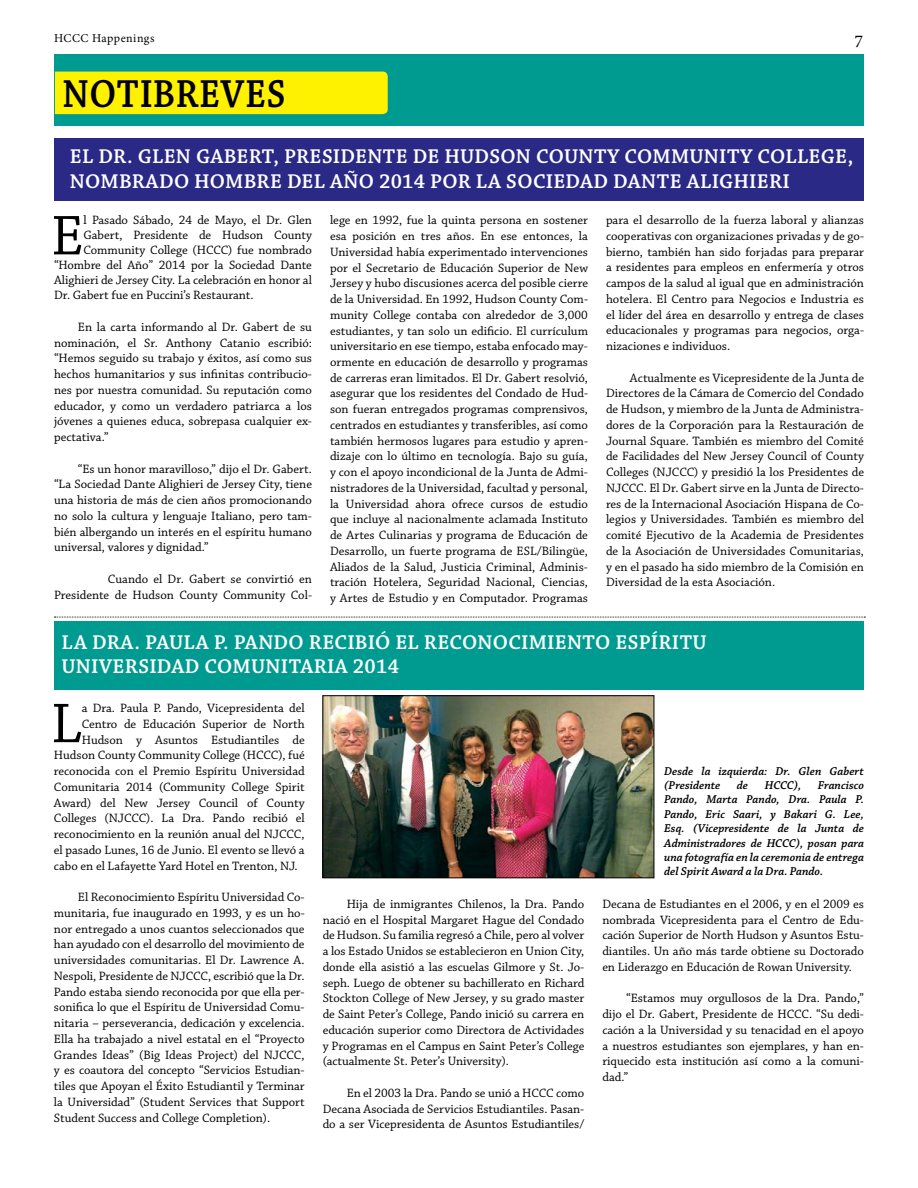
<style>
.page{position:relative;width:918px;height:1188px;background:#fff}
.page>*{position:absolute;margin:0;border:0;box-sizing:border-box;transform-origin:0 0}
.t1{font:58.95px "Chaparral Pro";color:#000}
.t2{font:600 41.25px "Chaparral Pro";letter-spacing:.015em;color:#000;scale:.9 1}
.t3{font:600 21px/25.2px "Chaparral Pro";letter-spacing:.01em;color:#fff}
.t4{font:18px "Minion Pro";color:#000}
.t5{font:12.75px/15.8px "Chaparral Pro";letter-spacing:-.005em;color:#000;text-align:justify}
.t6{font:italic 600 12px/14.4px "Chaparral Pro";color:#000}
.t7{font:12px "Minion Pro";letter-spacing:.04em;color:#000}
</style>
<div class="page">
<div style="left:55px;top:54px;width:809px;height:71px;background:#009b90"></div>
<div style="left:55px;top:72px;width:333px;height:42px;background:#fff200"></div>
<div style="left:55px;top:138px;width:809px;height:63px;background:#2a2a86"></div>
<svg style="left:54px;top:617px;width:811px;height:1px"></svg>
<img style="left:325px;top:698px;width:327px;height:178px">
<div style="left:323px;top:696px;width:331px;height:182px;border:1px solid #000"></div>
<div style="left:54px;top:621px;width:810px;height:68px;background:#009b90"></div>
<p class="t7" style="left:54px;top:30px;width:102px">HCCC Happenings</p>
<h3 class="t4" style="left:855px;top:29px;width:10px">7</h3>
<h2 class="t2" style="left:62px;top:70px;width:250px">NOTIBREVES</h2>
<h3 class="t3" style="left:70px;top:145px;width:785px">EL DR. GLEN GABERT, PRESIDENTE DE HUDSON COUNTY COMMUNITY COLLEGE,<br>NOMBRADO HOMBRE DEL AÑO 2014 POR LA SOCIEDAD DANTE ALIGHIERI</h3>
<h1 class="t1" style="left:51px;top:203px;width:34px">E</h1>
<p class="t5" style="left:84px;top:213px;width:230px">l Pasado Sábado, 24 de Mayo, el Dr. Glen</p>
<p class="t5" style="left:330px;top:213px;width:260px">lege en 1992, fue la quinta persona en sostener esa posición en tres años. En ese entonces, la Universidad había experimentado intervenciones por el Secretario de Educación Superior de New Jersey y hubo discusiones acerca del posible cierre de la Universidad. En 1992, Hudson County Com&shy;munity College contaba con alrededor de 3,000 estudiantes, y tan solo un edificio. El currículum universitario en ese tiempo, estaba enfocado may&shy;ormente en educación de desarrollo y programas de carreras eran limitados. El Dr. Gabert resolvió, asegurar que los residentes del Condado de Hud&shy;son fueran entregados programas comprensivos, centrados en estudiantes y transferibles, así como también hermosos lugares para estudio y apren&shy;dizaje con lo último en tecnología. Bajo su guía, y con el apoyo incondicional de la Junta de Admi&shy;nistradores de la Universidad, facultad y personal, la Universidad ahora ofrece cursos de estudio que incluye al nacionalmente aclamada Instituto de Artes Culinarias y programa de Educación de Desarrollo, un fuerte programa de ESL/Bilingüe, Aliados de la Salud, Justicia Criminal, Adminis&shy;tración Hotelera, Seguridad Nacional, Ciencias, y Artes de Estudio y en Computador. Programas</p>
<p class="t5" style="left:606px;top:213px;width:260px">para el desarrollo de la fuerza laboral y alianzas cooperativas con organizaciones privadas y de go&shy;bierno, también han sido forjadas para preparar a residentes para empleos en enfermería y otros campos de la salud al igual que en administración hotelera. El Centro para Negocios e Industria es el líder del área en desarrollo y entrega de clases educacionales y programas para negocios, orga&shy;nizaciones e individuos.</p>
<p class="t5" style="left:84px;top:228px;width:230px">Gabert, Presidente de Hudson County</p>
<p class="t5" style="left:84px;top:243px;width:230px">Community College (HCCC) fue nombrado</p>
<p class="t5" style="left:54px;top:258px;width:260px">“Hombre del Año” 2014 por la Sociedad Dante</p>
<p class="t5" style="left:54px;top:273px;width:259px">Alighieri de Jersey City. La celebración en honor al</p>
<p class="t5" style="left:54px;top:288px;width:201px">Dr. Gabert fue en Puccini’s Restaurant.</p>
<p class="t5" style="left:54px;top:319px;width:260px;text-indent:24px">En la carta informando al Dr. Gabert de su nominación, el Sr. Anthony Catanio escribió: “Hemos seguido su trabajo y éxitos, así como sus hechos humanitarios y sus infinitas contribucio&shy;nes por nuestra comunidad. Su reputación como educador, y como un verdadero patriarca a los jóvenes a quienes educa, sobrepasa cualquier ex&shy;pectativa.”</p>
<p class="t5" style="left:54px;top:461px;width:260px;text-indent:24px">“Es un honor maravilloso,” dijo el Dr. Gabert. “La Sociedad Dante Alighieri de Jersey City, tiene una historia de más de cien años promocionando no solo la cultura y lenguaje Italiano, pero tam&shy;bién albergando un interés en el espíritu humano universal, valores y dignidad.”</p>
<p class="t5" style="left:54px;top:571px;width:260px;text-align:right">Cuando el Dr. Gabert se convirtió en<br>Presidente de Hudson County Community Col-</p>
<p class="t5" style="left:606px;top:370px;width:260px;text-indent:24px">Actualmente es Vicepresidente de la Junta de Directores de la Cámara de Comercio del Condado de Hudson, y miembro de la Junta de Administra&shy;dores de la Corporación para la Restauración de Journal Square. También es miembro del Comité de Facilidades del New Jersey Council of County Colleges (NJCCC) y presidió la los Presidentes de NJCCC. El Dr. Gabert sirve en la Junta de Directo&shy;res de la Internacional Asociación Hispana de Co&shy;legios y Universidades. También es miembro del comité Ejecutivo de la Academia de Presidentes de la Asociación de Universidades Comunitarias, y en el pasado ha sido miembro de la Comisión en Diversidad de la esta Asociación.</p>
<h3 class="t3" style="left:62px;top:631px;width:646px;line-height:24px">LA DRA. PAULA P. PANDO RECIBIÓ EL RECONOCIMIENTO ESPÍRITU<br>UNIVERSIDAD COMUNITARIA 2014</h3>
<h1 class="t1" style="left:51px;top:691px;width:32px">L</h1>
<p class="t5" style="left:82px;top:701px;width:224px">a Dra. Paula P. Pando, Vicepresidenta del</p>
<p class="t5" style="left:82px;top:716px;width:224px">Centro de Educación Superior de North</p>
<p class="t5" style="left:82px;top:732px;width:224px">Hudson y Asuntos Estudiantiles de</p>
<p class="t5" style="left:54px;top:748px;width:252px">Hudson County Community College (HCCC), fué</p>
<p class="t5" style="left:54px;top:764px;width:252px">reconocida con el Premio Espíritu Universidad</p>
<p class="t5" style="left:54px;top:779px;width:252px">Comunitaria 2014 (Community College Spirit</p>
<p class="t5" style="left:54px;top:795px;width:252px">Award) del New Jersey Council of County</p>
<p class="t5" style="left:54px;top:811px;width:252px">Colleges (NJCCC). La Dra. Pando recibió el</p>
<p class="t5" style="left:54px;top:827px;width:252px">reconocimiento en la reunión anual del NJCCC,</p>
<p class="t5" style="left:54px;top:842px;width:252px">el pasado Lunes, 16 de Junio. El evento se llevó a</p>
<p class="t5" style="left:54px;top:858px;width:245px">cabo en el Lafayette Yard Hotel en Trenton, NJ.</p>
<p class="t5" style="left:54px;top:890px;width:252px;text-indent:24px">El Reconocimiento Espíritu Universidad Co&shy;munitaria, fue inaugurado en 1993, y es un ho&shy;nor entregado a unos cuantos seleccionados que han ayudado con el desarrollo del movimiento de universidades comunitarias. El Dr. Lawrence A.<br>Nespoli, Presidente de NJCCC, escribió que la Dr.<br>Pando estaba siendo reconocida por que ella per&shy;sonifica lo que el Espíritu de Universidad Comu&shy;nitaria – perseverancia, dedicación y excelencia.<br>Ella ha trabajado a nivel estatal en el “Proyecto Grandes Ideas” (Big Ideas Project) del NJCCC, y es coautora del concepto “Servicios Estudian&shy;tiles que Apoyan el Éxito Estudiantil y Terminar la Universidad” (Student Services that Support Student Success and College Completion).</p>
<p class="t5" style="left:323px;top:897px;width:263px;text-indent:24px">Hija de inmigrantes Chilenos, la Dra. Pando nació en el Hospital Margaret Hague del Condado de Hudson. Su familia regresó a Chile, pero al volver a los Estado Unidos se establecieron en Union City, donde ella asistió a las escuelas Gilmore y St. Jo&shy;seph. Luego de obtener su bachillerato en Richard Stockton College of New Jersey, y su grado master de Saint Peter’s College, Pando inició su carrera en educación superior como Directora de Actividades y Programas en el Campus en Saint Peter’s College (actualmente St. Peter’s University).</p>
<p class="t5" style="left:323px;top:1086px;width:263px;text-indent:24px">En el 2003 la Dra. Pando se unió a HCCC como Decana Asociada de Servicios Estudiantiles. Pasan&shy;do a ser Vicepresidenta de Asuntos Estudiantiles/</p>
<p class="t6" style="left:664px;top:764px;width:201px">Desde la izquierda: Dr. Glen Gabert (Presidente</p>
<p class="t6" style="left:737px;top:778px;width:13px">de</p>
<p class="t6" style="left:765px;top:778px;width:38px">HCCC),</p>
<p class="t6" style="left:664px;top:778px;width:201px;text-align:justify;text-indent:154px">Francisco Pando, Marta Pando, Dra. Paula P.<br>Pando, Eric Saari, y Bakari G. Lee, Esq. (Vicepresidente de la Junta de Administradores de HCCC), posan para una fotografía en la ceremonia de entrega del Spirit Award a la Dra. Pando.</p>
<p class="t5" style="left:602px;top:897px;width:263px">Decana de Estudiantes en el 2006, y en el 2009 es nombrada Vicepresidenta para el Centro de Edu&shy;cación Superior de North Hudson y Asuntos Estu&shy;diantiles. Un año más tarde obtiene su Doctorado en Liderazgo en Educación de Rowan University.</p>
<p class="t5" style="left:602px;top:991px;width:263px;text-indent:24px">“Estamos muy orgullosos de la Dra. Pando,” dijo el Dr. Gabert, Presidente de HCCC. “Su dedi&shy;cación a la Universidad y su tenacidad en el apoyo a nuestros estudiantes son ejemplares, y han en&shy;riquecido esta institución así como a la comuni&shy;dad.”</p>
</div>
